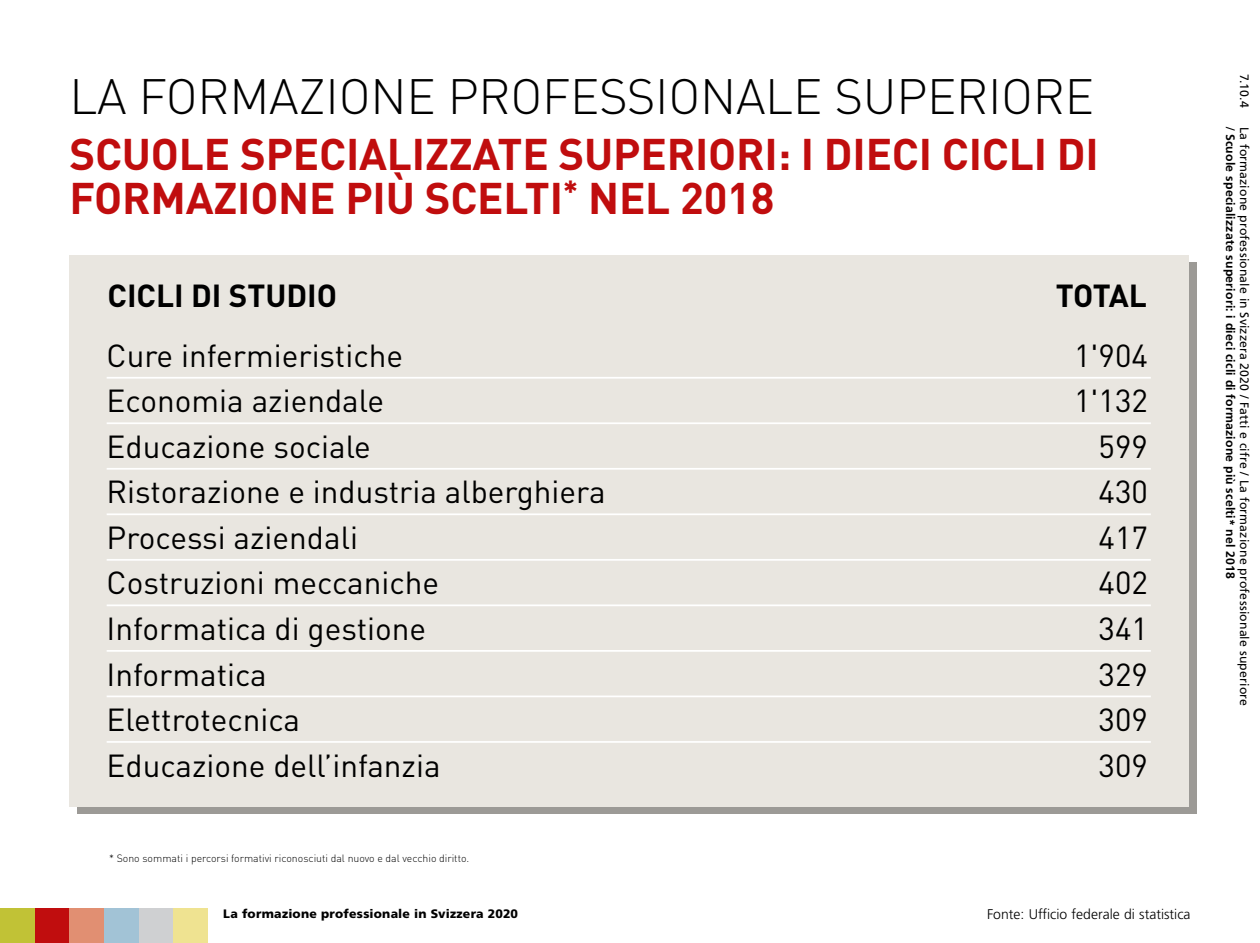
<style>
.page{position:relative;width:1260px;height:943px;background:#fff}
.page>*{position:absolute;margin:0;border:0;box-sizing:border-box;transform-origin:0 0}
.t1{font:300 49px "DIN";letter-spacing:-.005em;color:#000}
.t2{font:700 43.75px/43.8px "DIN";letter-spacing:-.005em;color:#c00d0e}
.t3{font:31.5px "DIN";color:#000}
.t4{font:700 31.5px "DIN";color:#000}
.t5{font:300 14px "Frutiger";color:#000}
.t6{font:12.25px "Frutiger";letter-spacing:.015em;color:#000}
.t7{font:700 12.25px "Frutiger";letter-spacing:.015em;color:#000}
.t8{font:900 12.25px "Frutiger";letter-spacing:.02em;color:#000}
.t9{font:300 10.5px "DIN";color:#000}
.s1{font-weight:400}
</style>
<div class="page">
<div style="left:0;top:908px;width:35px;height:35px;background:#c1c236"></div>
<div style="left:35px;top:908px;width:34px;height:35px;background:#c00d0e"></div>
<div style="left:69px;top:908px;width:35px;height:35px;background:#e18f72"></div>
<div style="left:104px;top:908px;width:35px;height:35px;background:#a2c3d6"></div>
<div style="left:139px;top:908px;width:35px;height:35px;background:#cfd0d2"></div>
<div style="left:174px;top:908px;width:34px;height:35px;background:#efe391"></div>
<div style="left:78px;top:262px;width:1119px;height:552px;background:#9c9a96"></div>
<div style="left:69px;top:255px;width:1120px;height:551px;background:#e9e6e0"></div>
<hr style="left:107px;top:377px;width:1044px;height:1px;background:#fff">
<hr style="left:107px;top:422px;width:1044px;height:2px;background:#fff">
<hr style="left:107px;top:468px;width:1044px;height:1px;background:#fff">
<hr style="left:107px;top:513px;width:1044px;height:2px;background:#fff">
<hr style="left:107px;top:559px;width:1044px;height:1px;background:#fff">
<hr style="left:107px;top:604px;width:1044px;height:2px;background:#fff">
<hr style="left:107px;top:650px;width:1044px;height:1px;background:#fff">
<hr style="left:107px;top:695px;width:1044px;height:2px;background:#fff">
<hr style="left:107px;top:741px;width:1044px;height:1px;background:#fff">
<h1 class="t1" style="left:69px;top:66px;width:1026px">LA FORMAZIONE PROFESSIONALE SUPERIORE</h1>
<h2 class="t2" style="left:69px;top:130px;width:1031px">SCUOLE SPECIALIZZATE SUPERIORI: I DIECI CICLI DI<br>FORMAZIONE PIÙ SCELTI<sup>*</sup> NEL 2018</h2>
<p class="t4" style="left:108px;top:274px;width:231px">CICLI DI STUDIO</p>
<p class="t4" style="left:1056px;top:274px;width:93px">TOTAL</p>
<p class="t3" style="left:107px;top:336px;width:298px">Cure infermieristiche</p>
<p class="t3" style="left:1074px;top:336px;width:75px">1'904</p>
<p class="t3" style="left:107px;top:381px;width:279px">Economia aziendale</p>
<p class="t3" style="left:1074px;top:381px;width:75px">1'132</p>
<p class="t3" style="left:107px;top:427px;width:266px">Educazione sociale</p>
<p class="t3" style="left:1099px;top:427px;width:51px">599</p>
<p class="t3" style="left:107px;top:472px;width:501px">Ristorazione e industria alberghiera</p>
<p class="t3" style="left:1099px;top:472px;width:51px">430</p>
<p class="t3" style="left:107px;top:518px;width:253px">Processi aziendali</p>
<p class="t3" style="left:1099px;top:518px;width:51px">417</p>
<p class="t3" style="left:107px;top:563px;width:334px">Costruzioni meccaniche</p>
<p class="t3" style="left:1099px;top:563px;width:51px">402</p>
<p class="t3" style="left:107px;top:609px;width:321px">Informatica di gestione</p>
<p class="t3" style="left:1099px;top:609px;width:51px">341</p>
<p class="t3" style="left:107px;top:654px;width:162px">Informatica</p>
<p class="t3" style="left:1099px;top:654px;width:51px">329</p>
<p class="t3" style="left:107px;top:700px;width:195px">Elettrotecnica</p>
<p class="t3" style="left:1099px;top:700px;width:51px">309</p>
<p class="t3" style="left:107px;top:745px;width:335px">Educazione dell’infanzia</p>
<p class="t3" style="left:1099px;top:745px;width:51px">309</p>
<p class="t9" style="left:109px;top:851px;width:362px">* Sono sommati i percorsi formativi riconosciuti dal nuovo e dal vecchio diritto.</p>
<p class="t8" style="left:223px;top:906px;width:296px">La formazione professionale in Svizzera 2020</p>
<p class="t5" style="left:987px;top:906px;width:205px">Fonte: Ufficio federale di statistica</p>
<p class="t6" style="left:1252px;top:74px;width:34px;rotate:90deg">7.10.4</p>
<p class="t7" style="left:1238px;top:126px;width:453px;rotate:90deg"><span class="s1">/</span> Scuole specializzate superiori: i dieci cicli di formazione più scelti* nel 2018</p>
<p class="t6" style="left:1252px;top:126px;width:581px;rotate:90deg">La formazione professionale in Svizzera 2020 / Fatti e cifre / La formazione professionale superiore</p>
</div>
